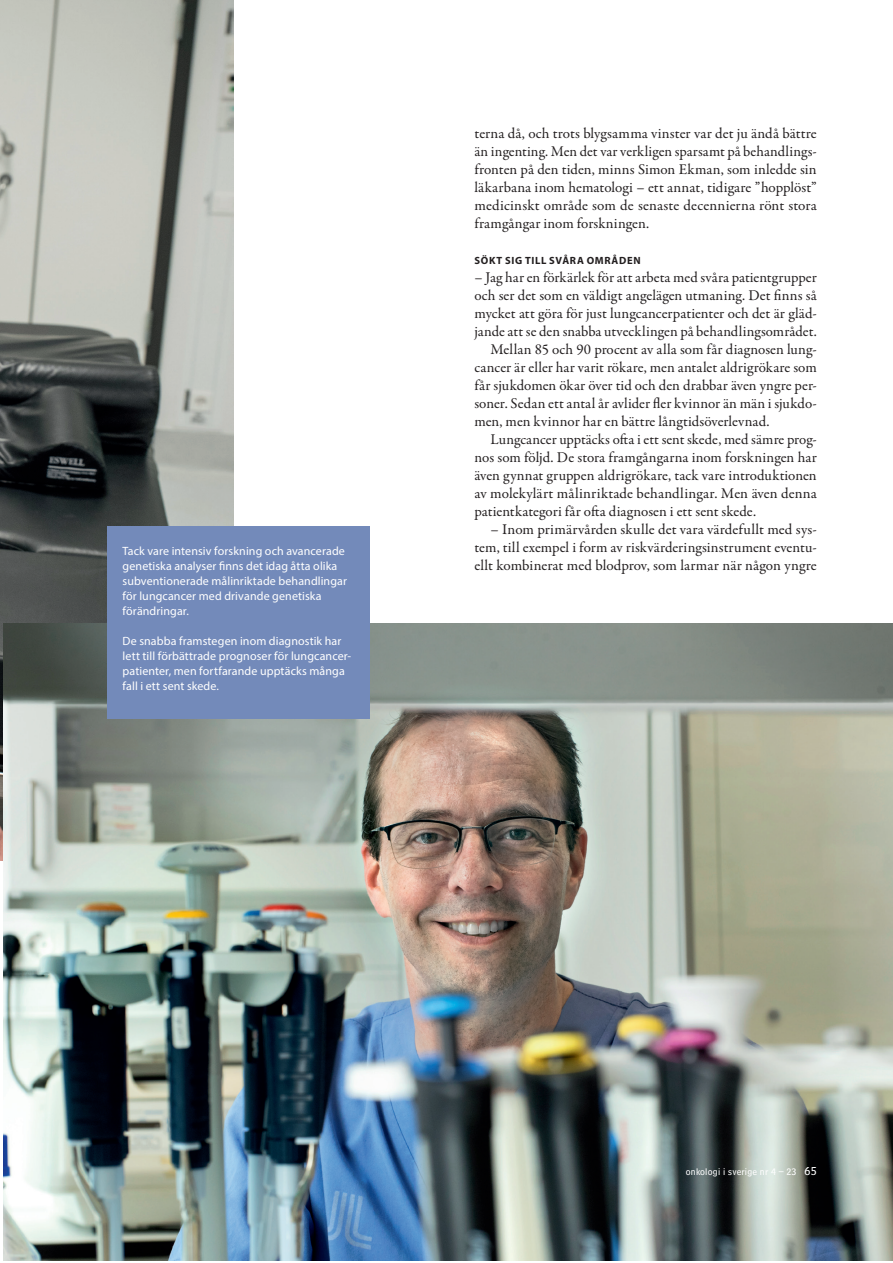
<style>
.page{position:relative;width:893px;height:1263px;background:#fff}
.page>*{position:absolute;margin:0;border:0;box-sizing:border-box;transform-origin:0 0}
.BRÖDTEXT{font:15px/18px "Garamond Premr Pro";letter-spacing:.005em;color:#231f20;text-align:justify}
.BRÖDTEXT_ej_indrag{font:15px/18px "Garamond Premr Pro";letter-spacing:.005em;color:#231f20;text-align:justify}
.BILDTEXT{font:12px/15px "Myriad Pro";letter-spacing:.01em;color:#fff}
.mellanrubbe_Myriad{font:700 10.5px "Myriad Pro";letter-spacing:.065em;color:#231f20}
.t1{font:9.75px "Bell Centennial Std Sub Capt";letter-spacing:.02em;color:#fff}
.s1{font-size:12px}
</style>
<div class="page">
<img style="left:0;top:0;width:234px;height:861px">
<img style="left:3px;top:623px;width:890px;height:638px">
<div style="left:107px;top:526px;width:263px;height:193px;background:#738aba"></div>
<p class="BILDTEXT" style="left:123px;top:543px;width:224px">Tack vare intensiv forskning och avancerade genetiska analyser finns det idag åtta olika</p>
<p class="BILDTEXT" style="left:123px;top:573px;width:226px">subventionerade målinriktade behandlingar för lungcancer med drivande genetiska</p>
<p class="BILDTEXT" style="left:123px;top:603px;width:68px">förändringar.</p>
<p class="BILDTEXT" style="left:123px;top:633px;width:220px">De snabba framstegen inom diagnostik har</p>
<p class="BILDTEXT" style="left:123px;top:648px;width:230px">lett till förbättrade prognoser för lungcancer&shy;patienter, men fortfarande upptäcks många fall i ett sent skede.</p>
<p class="BRÖDTEXT" style="left:474px;top:125px;width:344px">terna då, och trots blygsamma vinster var det ju ändå bättre än ingenting. Men det var verkligen sparsamt på behandlings&shy;fronten på den tiden, minns Simon Ekman, som inledde sin läkarbana inom hematologi – ett annat, tidigare ”hopplöst” medicinskt område som de senaste decennierna rönt stora framgångar inom forskningen.</p>
<p class="mellanrubbe_Myriad" style="left:475px;top:254px;width:168px">SÖKT SIG TILL SVÅRA OMRÅDEN</p>
<p class="BRÖDTEXT_ej_indrag" style="left:474px;top:269px;width:344px">– Jag har en förkärlek för att arbeta med svåra patientgrupper och ser det som en väldigt angelägen utmaning. Det finns så mycket att göra för just lungcancerpatienter och det är gläd&shy;jande att se den snabba utvecklingen på behandlingsområdet.</p>
<p class="BRÖDTEXT" style="left:474px;top:341px;width:344px;text-indent:16px">Mellan 85 och 90 procent av alla som får diagnosen lung&shy;cancer är eller har varit rökare, men antalet aldrigrökare som får sjukdomen ökar över tid och den drabbar även yngre per&shy;soner. Sedan ett antal år avlider fler kvinnor än män i sjukdo&shy;men, men kvinnor har en bättre långtidsöverlevnad.</p>
<p class="BRÖDTEXT" style="left:474px;top:431px;width:344px;text-indent:16px">Lungcancer upptäcks ofta i ett sent skede, med sämre prog&shy;nos som följd. De stora framgångarna inom forskningen har även gynnat gruppen aldrigrökare, tack vare introduktionen av molekylärt målinriktade behandlingar. Men även denna patientkategori får ofta diagnosen i ett sent skede.</p>
<p class="BRÖDTEXT" style="left:474px;top:521px;width:344px;text-indent:16px">– Inom primärvården skulle det vara värdefullt med sys&shy;tem, till exempel i form av riskvärderingsinstrument eventu&shy;ellt kombinerat med blodprov, som larmar när någon yngre</p>
<p class="t1" style="left:686px;top:1166px;width:132px">onkologi i sverige nr 4 – 23 <span class="s1">65</span></p>
</div>
